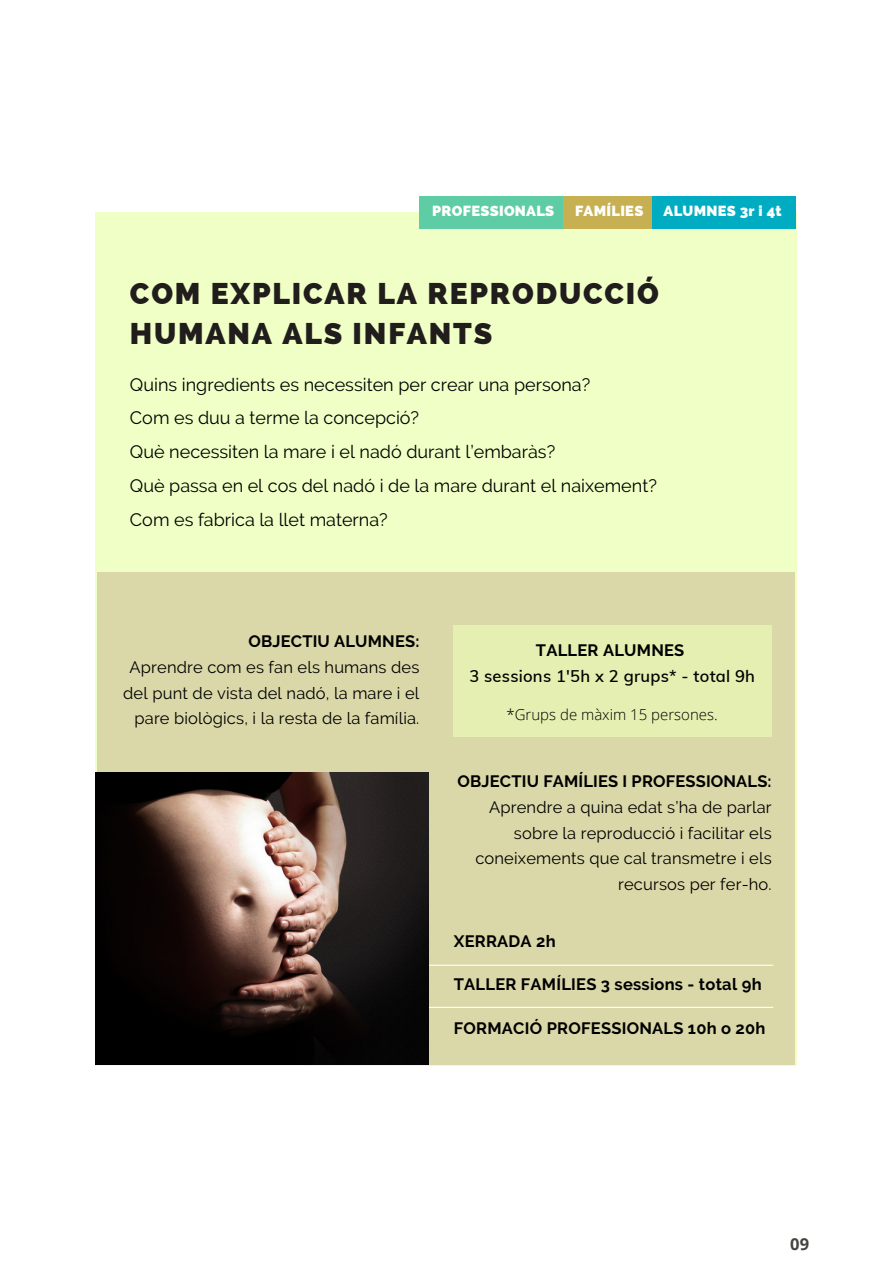
<style>
.page{position:relative;width:893px;height:1264px;background:#fff}
.page>*{position:absolute;margin:0;border:0;box-sizing:border-box;transform-origin:0 0}
.t1{font:800 30px/39.3px "Raleway";letter-spacing:.06em;color:#211d1d}
.t2{font:18px/33.8px "Raleway";color:#000}
.t3{font:16.5px/25.8px "Raleway";letter-spacing:.01em;color:#000;text-align:right}
.t4{font:700 16.5px "Raleway";letter-spacing:.015em;color:#000}
.t5{font:600 16.5px "Muli";letter-spacing:.015em;color:#000}
.t6{font:700 16.5px "Open Sans";color:#444440}
.t7{font:300 15px "Open Sans";color:#000}
.t8{font:800 14.7px "Raleway";letter-spacing:.02em;color:#fff}
</style>
<div class="page">
<div style="left:95px;top:213px;width:701px;height:852px;background:#efffc5"></div>
<div style="left:98px;top:572px;width:696px;height:492px;background:#dad8a8"></div>
<div style="left:454px;top:625px;width:318px;height:111px;background:#e4efb1"></div>
<hr style="left:385px;top:964px;width:388px;height:1px;background:#fff">
<hr style="left:397px;top:1006px;width:375px;height:1px;background:#fff">
<img style="left:95px;top:772px;width:333px;height:292px">
<div style="left:508px;top:196px;width:144px;height:33px;background:#c6b051"></div>
<div style="left:652px;top:196px;width:144px;height:32px;background:#00acc1"></div>
<div style="left:419px;top:196px;width:144px;height:33px;background:#5ecda5"></div>
<p class="t8" style="left:432px;top:202px;width:123px">PROFESSIONALS</p>
<p class="t8" style="left:575px;top:202px;width:70px">FAMÍLIES</p>
<p class="t8" style="left:663px;top:202px;width:120px">ALUMNES 3r i 4t</p>
<h1 class="t1" style="left:130px;top:274px;width:530px">COM EXPLICAR LA REPRODUCCIÓ<br>HUMANA ALS INFANTS</h1>
<p class="t2" style="left:130px;top:367px;width:528px">Quins ingredients es necessiten per crear una persona?<br>Com es duu a terme la concepció?<br>Què necessiten la mare i el nadó durant l’embaràs?<br>Què passa en el cos del nadó i de la mare durant el naixement?<br>Com es fabrica la llet materna?</p>
<p class="t4" style="left:248px;top:631px;width:172px">OBJECTIU ALUMNES:</p>
<p class="t3" style="left:123px;top:654px;width:298px">Aprendre com es fan els humans des del punt de vista del nadó, la mare i el pare biològics, i la resta de la família.</p>
<p class="t4" style="left:536px;top:640px;width:150px">TALLER ALUMNES</p>
<p class="t5" style="left:469px;top:665px;width:287px">3 sessions 1'5h x 2 grups* - total 9h</p>
<p class="t7" style="left:506px;top:703px;width:213px">*Grups de màxim 15 persones.</p>
<p class="t4" style="left:457px;top:771px;width:315px">OBJECTIU FAMÍLIES I PROFESSIONALS:</p>
<p class="t3" style="left:475px;top:794px;width:298px">Aprendre a quina edat s’ha de parlar sobre la reproducció i facilitar els coneixements que cal transmetre i els recursos per fer-ho.</p>
<p class="t4" style="left:454px;top:931px;width:103px">XERRADA 2h</p>
<p class="t4" style="left:454px;top:974px;width:309px">TALLER FAMÍLIES 3 sessions - total 9h</p>
<p class="t4" style="left:454px;top:1018px;width:313px">FORMACIÓ PROFESSIONALS 10h o 20h</p>
<p class="t6" style="left:790px;top:1232px;width:21px">09</p>
</div>
